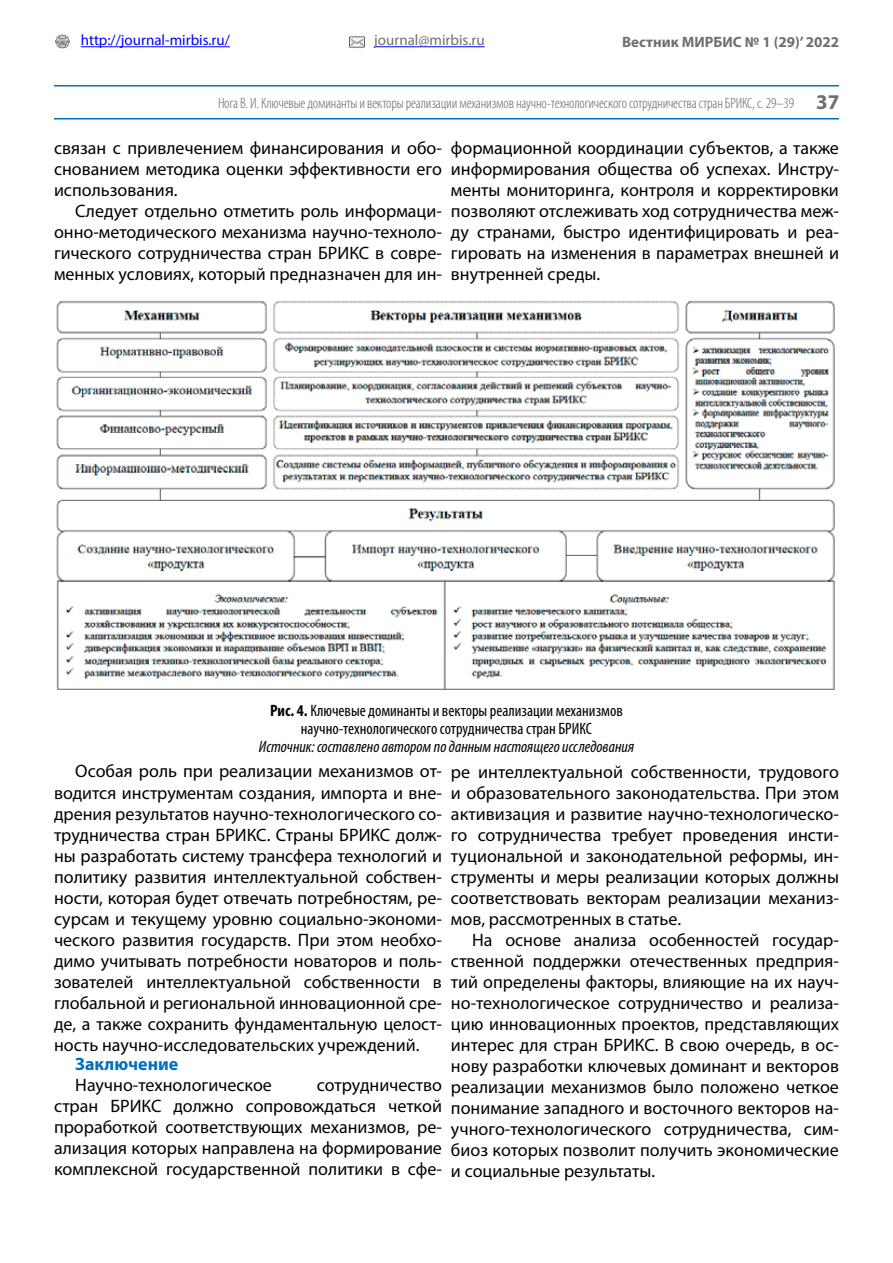
<style>
.page{position:relative;width:893px;height:1263px;background:#fff}
.page>*{position:absolute;margin:0;border:0;box-sizing:border-box;transform-origin:0 0}
.t1{font:18px/21px "Myriad Pro";color:#000;text-align:justify}
.t2{font:700 18px "Myriad Pro";color:#0070c0}
.t3{font:condensed 16.5px/18.1px "Myriad Pro";color:#000;text-align:center}
.t4{font:italic condensed 16.5px "Myriad Pro";color:#000}
.t5{font:300 condensed 15px "Myriad Pro";letter-spacing:-.01em;color:#636363}
.t6{font:15px "Myriad Pro";color:#00f}
.t7{font:700 15px "Myriad Pro";color:#6f6f6f}
.t8{font:15px "Myriad Pro";color:#6f6f6f}
.s1{font-weight:700;font-stretch:normal;font-size:21px;color:#6f6f6f}
.s2{font-weight:700}
</style>
<div class="page">
<hr style="left:54px;top:118px;width:785px;height:1px;background:#0070c0">
<img style="left:55px;top:34px;width:15px;height:15px">
<img style="left:349px;top:34px;width:16px;height:15px">
<hr style="left:81px;top:46px;width:149px;height:1px;background:#00f">
<hr style="left:374px;top:46px;width:111px;height:1px;background:#00f">
<hr style="left:54px;top:85px;width:785px;height:1px;background:#0070c0">
<img style="left:56px;top:301px;width:779px;height:389px">
<p class="t6" style="left:81px;top:31px;width:151px">http://journal-mirbis.ru/</p>
<p class="t8" style="left:374px;top:31px;width:112px">journal@mirbis.ru</p>
<p class="t7" style="left:622px;top:32px;width:218px">Вестник МИРБИС № 1 (29)’ 2022</p>
<p class="t5" style="left:218px;top:94px;width:623px">Нога В. И. Ключевые доминанты и векторы реализации механизмов научно-технологического сотрудничества стран БРИКС, с. 29–39 <span class="s1">37</span></p>
<p class="t1" style="left:54px;top:137px;width:389px">связан с привлечением финансирования и обо&shy;снованием методика оценки эффективности его использования.</p>
<p class="t1" style="left:54px;top:200px;width:389px;text-indent:21px">Следует отдельно отметить роль информаци&shy;онно-методического механизма научно-техноло&shy;гического сотрудничества стран БРИКС в совре&shy;менных условиях, который предназначен для ин-</p>
<p class="t1" style="left:451px;top:137px;width:389px">формационной координации субъектов, а также информирования общества об успехах. Инстру&shy;менты мониторинга, контроля и корректировки позволяют отслеживать ход сотрудничества меж&shy;ду странами, быстро идентифицировать и реа&shy;гировать на изменения в параметрах внешней и внутренней среды.</p>
<p class="t3" style="left:270px;top:701px;width:354px"><span class="s2">Рис. 4.</span> Ключевые доминанты и векторы реализации механизмов научно-технологического сотрудничества стран БРИКС</p>
<p class="t4" style="left:259px;top:737px;width:377px">Источник: составлено автором по данным настоящего исследования</p>
<p class="t1" style="left:54px;top:761px;width:389px;text-indent:21px">Особая роль при реализации механизмов от&shy;водится инструментам создания, импорта и вне&shy;дрения результатов научно-технологического со&shy;трудничества стран БРИКС. Страны БРИКС долж&shy;ны разработать систему трансфера технологий и политику развития интеллектуальной собствен&shy;ности, которая будет отвечать потребностям, ре&shy;сурсам и текущему уровню социально-экономи&shy;ческого развития государств. При этом необхо&shy;димо учитывать потребности новаторов и поль&shy;зователей интеллектуальной собственности в глобальной и региональной инновационной сре&shy;де, а также сохранить фундаментальную целост&shy;ность научно-исследовательских учреждений.</p>
<p class="t2" style="left:75px;top:1052px;width:105px">Заключение</p>
<p class="t1" style="left:75px;top:1074px;width:198px">Научно-технологическое</p>
<p class="t1" style="left:451px;top:761px;width:389px">ре интеллектуальной собственности, трудового и образовательного законодательства. При этом активизация и развитие научно-технологическо&shy;го сотрудничества требует проведения инсти&shy;туциональной и законодательной реформы, ин&shy;струменты и меры реализации которых должны соответствовать векторам реализации механиз&shy;мов, рассмотренных в статье.</p>
<p class="t1" style="left:451px;top:929px;width:390px;text-indent:21px">На основе анализа особенностей государ&shy;ственной поддержки отечественных предприя&shy;тий определены факторы, влияющие на их науч&shy;но-технологическое сотрудничество и реализа&shy;цию инновационных проектов, представляющих интерес для стран БРИКС. В свою очередь, в ос&shy;нову разработки ключевых доминант и векторов реализации механизмов было положено четкое понимание западного и восточного векторов на&shy;учного-технологического сотрудничества, сим&shy;биоз которых позволит получить экономические и социальные результаты.</p>
<p class="t1" style="left:54px;top:1074px;width:389px;text-indent:263px">сотрудничество стран БРИКС должно сопровождаться четкой проработкой соответствующих механизмов, ре&shy;ализация которых направлена на формирование комплексной государственной политики в сфе-</p>
</div>
